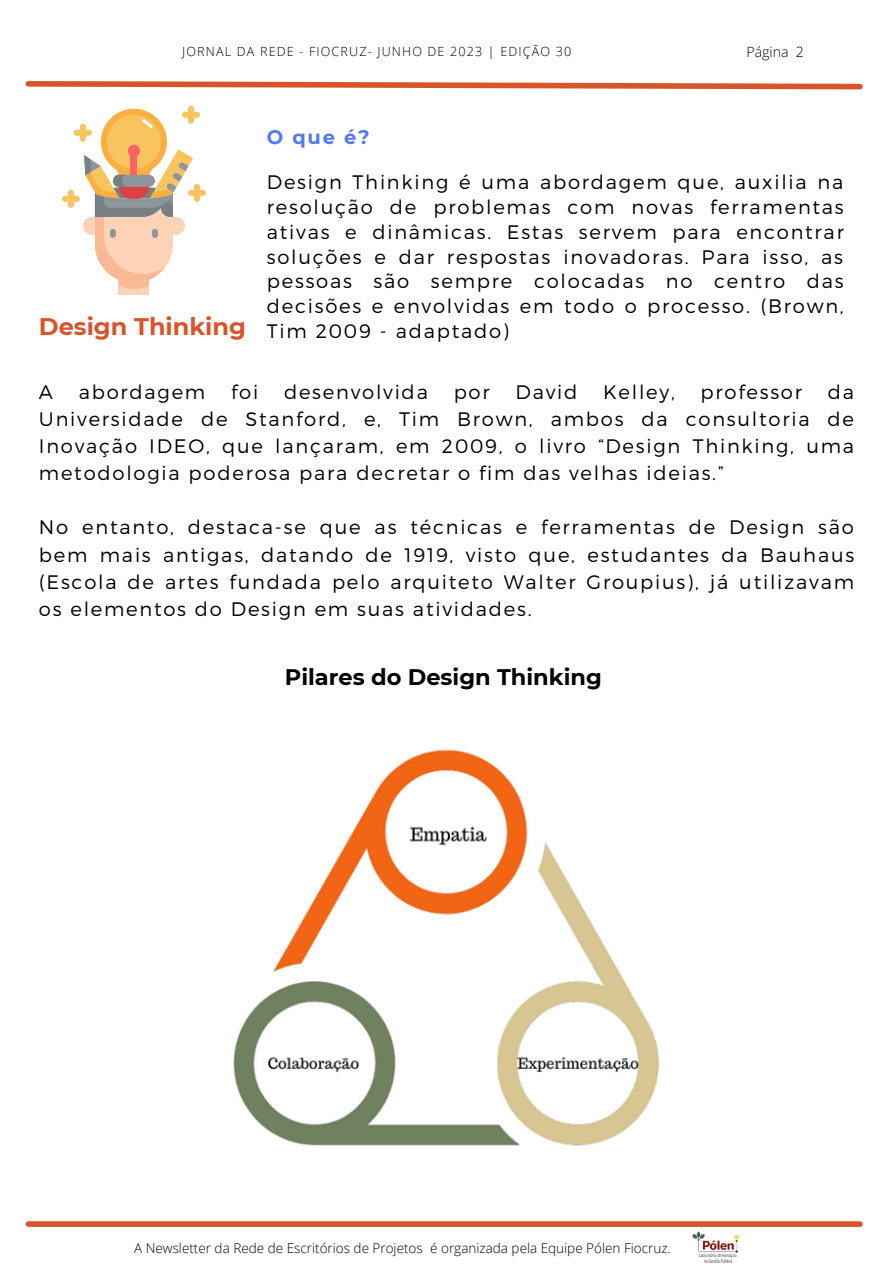
<style>
.page{position:relative;width:894px;height:1264px;background:#fff}
.page>*{position:absolute;margin:0;border:0;box-sizing:border-box;transform-origin:0 0}
.t1{font:700 24px "Montserrat";color:#d8552b}
.t2{font:700 22.5px "Montserrat";color:#000}
.t3{font:300 19.5px/27px "Montserrat";letter-spacing:.09em;color:#000;text-align:justify}
.t4{font:700 19.5px "Montserrat";color:#5479f7}
.t5{font:300 14.1px "Open Sans";color:#000}
.t6{font:300 13.5px "Open Sans";color:#000}
.t7{font:300 12.6px "Open Sans";letter-spacing:.09em;color:#000}
</style>
<div class="page">
<svg style="left:25px;top:81px;width:838px;height:9px"></svg>
<div style="left:28px;top:1221px;width:831px;height:5px;background:#d8552b"></div>
<img style="left:690px;top:1226px;width:53px;height:37px">
<div style="left:119px;top:271px;width:30px;height:24px;background:#ffd3b6"></div>
<svg style="left:62px;top:106px;width:144px;height:183px"></svg>
<img style="left:233px;top:749px;width:427px;height:397px">
<p class="t7" style="left:182px;top:42px;width:390px">JORNAL DA REDE - FIOCRUZ- JUNHO DE 2023 | EDIÇÃO 30</p>
<p class="t5" style="left:746px;top:42px;width:59px">Página 2</p>
<p class="t1" style="left:39px;top:312px;width:208px">Design Thinking</p>
<p class="t4" style="left:267px;top:125px;width:104px">O que é?</p>
<p class="t3" style="left:267px;top:169px;width:578px;line-height:24.8px">Design Thinking é uma abordagem que, auxilia na resolução de problemas com novas ferramentas ativas e dinâmicas. Estas servem para encontrar soluções e dar respostas inovadoras. Para isso, as pessoas são sempre colocadas no centro das decisões e envolvidas em todo o processo. (Brown, Tim 2009 - adaptado)</p>
<p class="t3" style="left:39px;top:378px;width:16px">A</p>
<p class="t3" style="left:79px;top:378px;width:128px">abordagem</p>
<p class="t3" style="left:231px;top:378px;width:29px">foi</p>
<p class="t3" style="left:284px;top:378px;width:145px">desenvolvida</p>
<p class="t3" style="left:453px;top:378px;width:38px">por</p>
<p class="t3" style="left:515px;top:378px;width:63px">David</p>
<p class="t3" style="left:603px;top:378px;width:73px">Kelley,</p>
<p class="t3" style="left:700px;top:378px;width:103px">professor</p>
<p class="t3" style="left:39px;top:378px;width:816px;text-indent:788px">da Universidade de Stanford, e, Tim Brown, ambos da consultoria de Inovação IDEO, que lançaram, em 2009, o livro “Design Thinking, uma metodologia poderosa para decretar o fim das velhas ideias.”</p>
<p class="t3" style="left:39px;top:513px;width:816px">No entanto, destaca-se que as técnicas e ferramentas de Design são bem mais antigas, datando de 1919, visto que, estudantes da Bauhaus (Escola de artes fundada pelo arquiteto Walter Groupius), já utilizavam os elementos do Design em suas atividades.</p>
<p class="t2" style="left:285px;top:663px;width:318px">Pilares do Design Thinking</p>
<p class="t6" style="left:134px;top:1238px;width:538px">A Newsletter da Rede de Escritórios de Projetos é organizada pela Equipe Pólen Fiocruz.</p>
</div>
